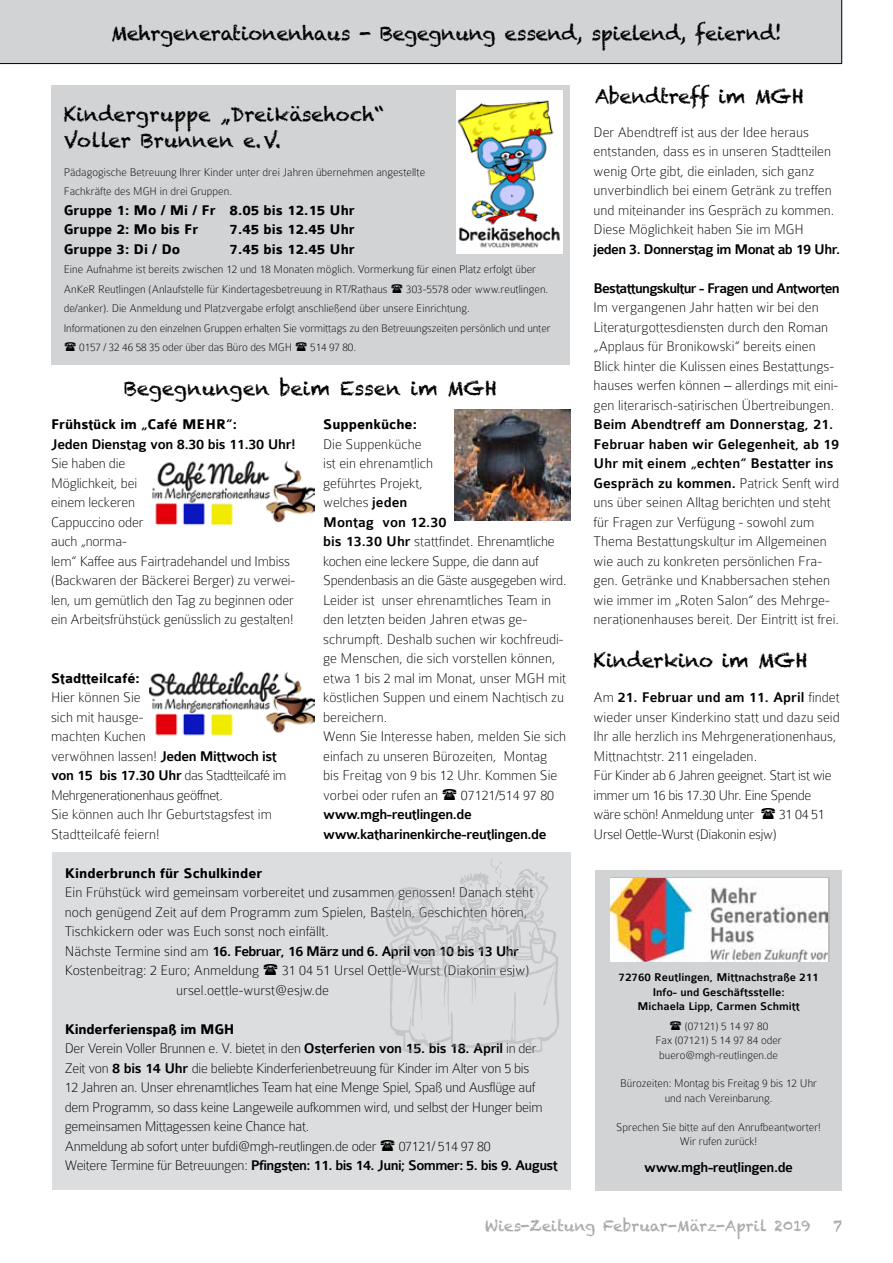
<style>
.page{position:relative;width:893px;height:1263px;background:#fff}
.page>*{position:absolute;margin:0;border:0;box-sizing:border-box;transform-origin:0 0}
.t1{font:19.5px/25.5px "Chalkduster";letter-spacing:-.01em;color:#000}
.t2{font:100 15px/19.5px "Colaborate";color:#000}
.t3{font:100 15px/19.5px "Colaborate";letter-spacing:-.02em;color:#000}
.t4{font:500 15px/19.5px "Colaborate";letter-spacing:-.04em;color:#000}
.t5{font:700 15px/19.5px "Colaborate";color:#000}
.t6{font:15px "Chalkduster";color:#a7a9ac}
.t7{font:500 15px "Colaborate";letter-spacing:-.02em;color:#000}
.t8{font:100 15px "Colaborate";letter-spacing:-.025em;color:#000}
.t9{font:100 12px/19.5px "Colaborate";color:#000}
.t10{font:500 12px/14.4px "Colaborate";color:#000;text-align:center}
.s1{font-weight:500}
.s2{font-weight:700}
.s3{font-weight:100}
</style>
<div class="page">
<div style="left:0;top:0;width:842px;height:64px;background:#d1d3d4"></div>
<div style="left:51px;top:85px;width:519px;height:280px;background:#d1d3d4"></div>
<img style="left:456px;top:91px;width:106px;height:163px">
<div style="left:595px;top:870px;width:247px;height:320px;background:#d1d3d4"></div>
<img style="left:610px;top:878px;width:218px;height:84px">
<img style="left:152px;top:460px;width:162px;height:66px">
<img style="left:150px;top:671px;width:164px;height:65px">
<div style="left:52px;top:852px;width:519px;height:338px;background:#dcddde"></div>
<img style="left:386px;top:858px;width:173px;height:195px">
<img style="left:455px;top:410px;width:116px;height:110px">
<h1 class="t1" style="left:111px;top:21px;width:672px">Mehrgenerationenhaus - Begegnung essend, spielend, feiernd!</h1>
<h1 class="t1" style="left:64px;top:102px;width:322px">Kindergruppe „Dreikäsehoch“<br>Voller Brunnen e.V.</h1>
<p class="t9" style="left:64px;top:162px;width:363px">Pädagogische Betreuung Ihrer Kinder unter drei Jahren übernehmen angestellte<br>Fachkräfte des MGH in drei Gruppen.</p>
<p class="t5" style="left:64px;top:201px;width:293px">Gruppe 1: Mo / Mi / Fr 8.05 bis 12.15 Uhr<br>Gruppe 2: Mo bis Fr</p>
<p class="t5" style="left:230px;top:220px;width:127px">7.45 bis 12.45 Uhr</p>
<p class="t5" style="left:64px;top:240px;width:118px">Gruppe 3: Di / Do</p>
<p class="t5" style="left:230px;top:240px;width:127px">7.45 bis 12.45 Uhr</p>
<p class="t9" style="left:64px;top:260px;width:474px">Eine Aufnahme ist bereits zwischen 12 und 18 Monaten möglich. Vormerkung für einen Platz erfolgt über<br>AnKeR Reutlingen (Anlaufstelle für Kindertagesbetreuung in RT/Rathaus</p>
<p class="t9" style="left:406px;top:279px;width:144px">303-5578 oder www.reutlingen.</p>
<p class="t9" style="left:64px;top:299px;width:407px">de/anker). Die Anmeldung und Platzvergabe erfolgt anschließend über unsere Einrichtung.</p>
<p class="t9" style="left:64px;top:318px;width:488px">Informationen zu den einzelnen Gruppen erhalten Sie vormittags zu den Betreuungszeiten persönlich und unter</p>
<p class="t9" style="left:79px;top:338px;width:214px">0157 / 32 46 58 35 oder über das Büro des MGH</p>
<p class="t9" style="left:310px;top:338px;width:47px">514 97 80.</p>
<h1 class="t1" style="left:124px;top:376px;width:374px">Begegnungen beim Essen im MGH</h1>
<p class="t5" style="left:51px;top:415px;width:188px">Frühstück im „Café MEHR“:</p>
<p class="t7" style="left:51px;top:436px;width:246px">Jeden Dienstag von 8.30 bis 11.30 Uhr!</p>
<p class="t2" style="left:51px;top:454px;width:246px">Sie haben die<br>Möglichkeit, bei<br>einem leckeren<br>Cappuccino oder<br>auch „norma-<br>lem“ Kaffee aus Fairtradehandel und Imbiss (Backwaren der Bäckerei Berger) zu verwei&shy;len, um gemütlich den Tag zu beginnen oder ein Arbeitsfrühstück genüsslich zu gestalten!</p>
<p class="t5" style="left:51px;top:669px;width:90px">Stadtteilcafé:</p>
<p class="t2" style="left:51px;top:688px;width:237px">Hier können Sie<br>sich mit hausge-<br>machten Kuchen<br>verwöhnen lassen! <span class="s1">Jeden Mittwoch ist von 15 bis 17.30 Uhr</span> das Stadtteilcafé im<br>Mehrgenerationenhaus geöffnet.<br>Sie können auch Ihr Geburtstagsfest im<br>Stadtteilcafé feiern!</p>
<p class="t5" style="left:323px;top:415px;width:95px">Suppenküche:</p>
<p class="t2" style="left:323px;top:434px;width:245px">Die Suppenküche<br>ist ein ehrenamtlich<br>geführtes Projekt,<br>welches <span class="s1">jeden<br>Montag von 12.30<br>bis 13.30 Uhr</span> stattfindet. Ehrenamtliche kochen eine leckere Suppe, die dann auf<br>Spendenbasis an die Gäste ausgegeben wird.<br>Leider ist unser ehrenamtliches Team in den letzten beiden Jahren etwas ge&shy;schrumpft. Deshalb suchen wir kochfreudi&shy;ge Menschen, die sich vorstellen können, etwa 1 bis 2 mal im Monat, unser MGH mit köstlichen Suppen und einem Nachtisch zu bereichern.<br>Wenn Sie Interesse haben, melden Sie sich einfach zu unseren Bürozeiten, Montag bis Freitag von 9 bis 12 Uhr. Kommen Sie vorbei oder rufen an</p>
<p class="t2" style="left:461px;top:785px;width:95px">07121/514 97 80</p>
<p class="t4" style="left:323px;top:805px;width:225px">www.mgh-reutlingen.de www.katharinenkirche-reutlingen.de</p>
<p class="t5" style="left:65px;top:864px;width:199px">Kinderbrunch für Schulkinder</p>
<p class="t2" style="left:65px;top:883px;width:470px">Ein Frühstück wird gemeinsam vorbereitet und zusammen genossen! Danach steht noch genügend Zeit auf dem Programm zum Spielen, Basteln, Geschichten hören, Tischkickern oder was Euch sonst noch einfällt.<br>Nächste Termine sind am <span class="s1">16. Februar, 16 März und 6. April von 10 bis 13 Uhr </span>Kostenbeitrag: 2 Euro; Anmeldung</p>
<p class="t2" style="left:176px;top:961px;width:354px;text-indent:106px">31 04 51 Ursel Oettle-Wurst (Diakonin esjw) ursel.oettle-wurst@esjw.de</p>
<p class="t3" style="left:65px;top:1019px;width:479px"><span class="s2">Kinderferienspaß im MGH<br></span>Der Verein Voller Brunnen e. V. bietet in den <span class="s1">Osterferien von 15. bis 18. April</span> in der Zeit von <span class="s1">8 bis 14 Uhr</span> die beliebte Kinderferienbetreuung für Kinder im Alter von 5 bis 12 Jahren an. Unser ehrenamtliches Team hat eine Menge Spiel, Spaß und Ausflüge auf dem Programm, so dass keine Langeweile aufkommen wird, und selbst der Hunger beim gemeinsamen Mittagessen keine Chance hat.<br>Anmeldung ab sofort unter bufdi@mgh-reutlingen.de oder</p>
<p class="t4" style="left:65px;top:1137px;width:494px;text-indent:334px"><span class="s3">07121/ 514 97 80<br>Weitere Termine für Betreuungen:</span> Pfingsten: 11. bis 14. Juni; Sommer: 5. bis 9. August</p>
<h1 class="t1" style="left:595px;top:84px;width:210px">Abendtreff im MGH</h1>
<p class="t2" style="left:594px;top:122px;width:242px">Der Abendtreff ist aus der Idee heraus entstanden, dass es in unseren Stadtteilen wenig Orte gibt, die einladen, sich ganz unverbindlich bei einem Getränk zu treffen und miteinander ins Gespräch zu kommen.<br>Diese Möglichkeit haben Sie im MGH</p>
<p class="t4" style="left:594px;top:240px;width:248px">jeden 3. Donnerstag im Monat ab 19 Uhr.</p>
<p class="t4" style="left:594px;top:279px;width:248px">Bestattungskultur - Fragen und Antworten</p>
<p class="t2" style="left:594px;top:298px;width:246px">Im vergangenen Jahr hatten wir bei den Literaturgottesdiensten durch den Roman „Applaus für Bronikowski“ bereits einen Blick hinter die Kulissen eines Bestattungs&shy;hauses werfen können – allerdings mit eini&shy;gen literarisch-satirischen Übertreibungen.</p>
<p class="t2" style="left:594px;top:415px;width:247px"><span class="s1">Beim Abendtreff am Donnerstag, 21.<br>Februar haben wir Gelegenheit, ab 19<br>Uhr mit einem „echten“ Bestatter ins Gespräch zu kommen.</span> Patrick Senft wird uns über seinen Alltag berichten und steht für Fragen zur Verfügung - sowohl zum Thema Bestattungskultur im Allgemeinen wie auch zu konkreten persönlichen Fra&shy;gen. Getränke und Knabbersachen stehen wie immer im „Roten Salon“ des Mehrge&shy;nerationenhauses bereit. Der Eintritt ist frei.</p>
<h1 class="t1" style="left:594px;top:648px;width:216px">Kinderkino im MGH</h1>
<p class="t2" style="left:594px;top:688px;width:248px">Am <span class="s1">21. Februar und am 11. April</span> findet wieder unser Kinderkino statt und dazu seid Ihr alle herzlich ins Mehrgenerationenhaus, Mittnachtstr. 211 eingeladen.<br>Für Kinder ab 6 Jahren geeignet. Start ist wie immer um 16 bis 17.30 Uhr. Eine Spende wäre schön! Anmeldung unter</p>
<p class="t2" style="left:779px;top:805px;width:47px">31 04 51</p>
<p class="t8" style="left:594px;top:826px;width:185px">Ursel Oettle-Wurst (Diakonin esjw)</p>
<p class="t10" style="left:619px;top:971px;width:202px">72760 Reutlingen, Mittnachstraße 211<br>Info- und Geschäftsstelle:<br>Michaela Lipp, Carmen Schmitt</p>
<p class="t9" style="left:685px;top:1016px;width:85px">(07121) 5 14 97 80</p>
<p class="t9" style="left:655px;top:1030px;width:128px">Fax (07121) 5 14 97 84 oder</p>
<p class="t9" style="left:659px;top:1045px;width:121px">buero@mgh-reutlingen.de</p>
<p class="t9" style="left:620px;top:1076px;width:198px;line-height:14.4px;text-align:center">Bürozeiten: Montag bis Freitag 9 bis 12 Uhr und nach Vereinbarung.</p>
<p class="t9" style="left:616px;top:1119px;width:206px;line-height:14.4px;text-align:center">Sprechen Sie bitte auf den Anrufbeantworter!<br>Wir rufen zurück!</p>
<p class="t4" style="left:644px;top:1157px;width:150px">www.mgh-reutlingen.de</p>
<p class="t6" style="left:485px;top:1217px;width:327px">Wies-Zeitung Februar-März-April 2019</p>
<p class="t6" style="left:833px;top:1217px;width:10px">7</p>
</div>
